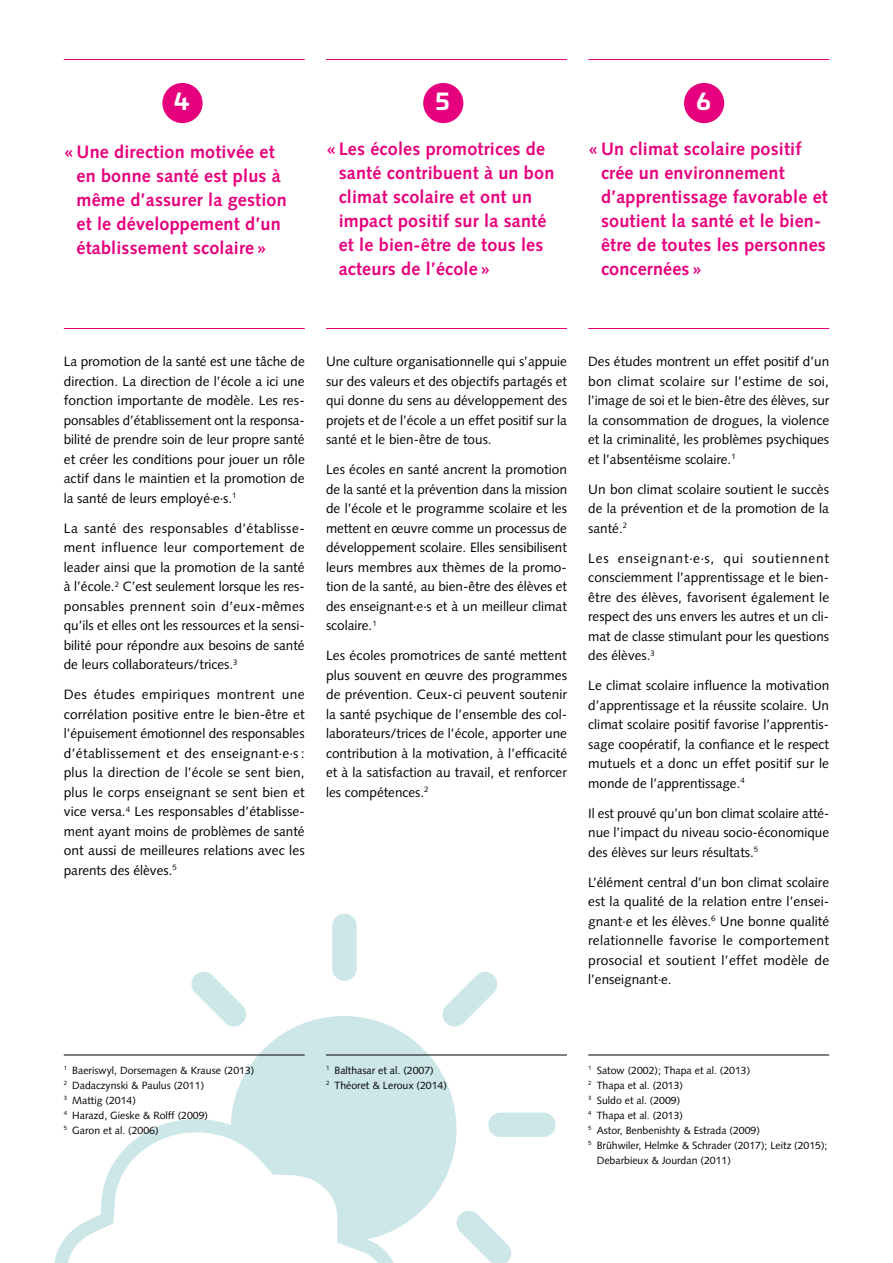
<style>
.page{position:relative;width:893px;height:1263px;background:#fff}
.page>*{position:absolute;margin:0;border:0;box-sizing:border-box;transform-origin:0 0}
.t1{font:700 22.5px "Univia Pro";color:#fff}
.t2{font:700 18px/24px "Syntax LT Std";letter-spacing:.01em;color:#e6007d}
.t3{font:13.5px/19.5px "Syntax LT Std";color:#000;text-align:justify}
.t4{font:10.5px/15px "Syntax LT Std";color:#000}
.s1{font-family:"Vollkorn"}
</style>
<div class="page">
<div style="left:332px;top:913px;width:25px;height:68px;background:#cde7e9;border-radius:12px"></div>
<div style="left:488px;top:1112px;width:68px;height:25px;background:#cde7e9;border-radius:12px"></div>
<svg style="left:442px;top:972px;width:56px;height:54px"></svg>
<svg style="left:191px;top:972px;width:56px;height:54px"></svg>
<svg style="left:456px;top:1210px;width:56px;height:53px"></svg>
<div style="left:237px;top:1023px;width:213px;height:212px;background:#cde7e9;border-radius:50%"></div>
<div style="left:231px;top:1016px;width:226px;height:226px;border:13px solid #008691;border-radius:50%"></div>
<svg style="left:54px;top:1112px;width:350px;height:151px"></svg>
<div style="left:162px;top:83px;width:41px;height:40px;background:#e6007d;border-radius:50%"></div>
<hr style="left:64px;top:328px;width:241px;height:1px;background:#e6007d">
<hr style="left:64px;top:59px;width:241px;height:1px;background:#e6007d">
<hr style="left:64px;top:1055px;width:241px;height:1px;background:#000">
<div style="left:423px;top:83px;width:40px;height:40px;background:#e6007d;border-radius:50%"></div>
<hr style="left:326px;top:328px;width:241px;height:1px;background:#e6007d">
<hr style="left:326px;top:59px;width:241px;height:1px;background:#e6007d">
<hr style="left:326px;top:1055px;width:241px;height:1px;background:#000">
<div style="left:684px;top:83px;width:40px;height:40px;background:#e6007d;border-radius:50%"></div>
<hr style="left:588px;top:328px;width:241px;height:1px;background:#e6007d">
<hr style="left:588px;top:59px;width:241px;height:1px;background:#e6007d">
<hr style="left:588px;top:1055px;width:241px;height:1px;background:#000">
<h1 class="t1" style="left:174px;top:84px;width:17px">4</h1>
<h2 class="t2" style="left:77px;top:140px;width:212px;text-indent:-13px">« Une direction motivée et en bonne santé est plus à même d’assurer la gestion et le développement d’un établissement scolaire »</h2>
<h1 class="t1" style="left:436px;top:84px;width:16px">5</h1>
<h2 class="t2" style="left:339px;top:137px;width:217px;text-indent:-13px">« Les écoles promotrices de santé contribuent à un bon climat scolaire et ont un impact positif sur la santé et le bien-être de tous les acteurs de l’école »</h2>
<h1 class="t1" style="left:696px;top:84px;width:16px">6</h1>
<h2 class="t2" style="left:601px;top:137px;width:228px;text-indent:-13px">« Un climat scolaire positif crée un environnement d’apprentissage favorable et soutient la santé et le bien&shy;être de toutes les personnes concernées »</h2>
<p class="t3" style="left:64px;top:352px;width:243px">La promotion de la santé est une tâche de direction. La direction de l’école a ici une fonction importante de modèle. Les res&shy;ponsables d’établissement ont la responsa&shy;bilité de prendre soin de leur propre santé et créer les conditions pour jouer un rôle actif dans le maintien et la promotion de la santé de leurs employé<span class="s1">·</span>e<span class="s1">·</span>s.<sup>1</sup></p>
<p class="t3" style="left:64px;top:518px;width:242px">La santé des responsables d’établisse&shy;ment influence leur comportement de leader ainsi que la promotion de la santé à l’école.<sup>2</sup> C’est seulement lorsque les res&shy;ponsables prennent soin d’eux-mêmes qu’ils et elles ont les ressources et la sensi&shy;bilité pour répondre aux besoins de santé de leurs collaborateurs/trices.<sup>3</sup></p>
<p class="t3" style="left:64px;top:685px;width:243px">Des études empiriques montrent une corrélation positive entre le bien-être et l’épuisement émotionnel des responsables d’établissement et des enseignant<span class="s1">·</span>e<span class="s1">·</span>s: plus la direction de l’école se sent bien, plus le corps enseignant se sent bien et vice versa.<sup>4</sup> Les responsables d’établisse&shy;ment ayant moins de problèmes de santé ont aussi de meilleures relations avec les parents des élèves.<sup>5</sup></p>
<p class="t3" style="left:326px;top:352px;width:242px">Une culture organisationnelle qui s’appuie sur des valeurs et des objectifs partagés et qui donne du sens au développement des projets et de l’école a un effet positif sur la santé et le bien-être de tous.</p>
<p class="t3" style="left:326px;top:460px;width:243px">Les écoles en santé ancrent la promotion de la santé et la prévention dans la mission de l’école et le programme scolaire et les mettent en œuvre comme un processus de développement scolaire. Elles sensibilisent leurs membres aux thèmes de la promo&shy;tion de la santé, au bien-être des élèves et des enseignant<span class="s1">·</span>e<span class="s1">·</span>s et à un meilleur climat scolaire.<sup>1</sup></p>
<p class="t3" style="left:326px;top:646px;width:243px">Les écoles promotrices de santé mettent plus souvent en œuvre des programmes de prévention. Ceux-ci peuvent soutenir la santé psychique de l’ensemble des col&shy;laborateurs/trices de l’école, apporter une contribution à la motivation, à l’efficacité et à la satisfaction au travail, et renforcer les compétences.<sup>2</sup></p>
<p class="t3" style="left:588px;top:352px;width:243px">Des études montrent un effet positif d’un bon climat scolaire sur l’estime de soi, l’image de soi et le bien-être des élèves, sur la consommation de drogues, la violence et la criminalité, les problèmes psychiques et l’absentéisme scolaire.<sup>1</sup></p>
<p class="t3" style="left:588px;top:479px;width:242px">Un bon climat scolaire soutient le succès de la prévention et de la promotion de la santé.<sup>2</sup></p>
<p class="t3" style="left:588px;top:548px;width:242px">Les enseignant<span class="s1">·</span>e<span class="s1">·</span>s, qui soutiennent consciemment l’apprentissage et le bien&shy;être des élèves, favorisent également le respect des uns envers les autres et un cli&shy;mat de classe stimulant pour les questions des élèves.<sup>3</sup></p>
<p class="t3" style="left:588px;top:676px;width:243px">Le climat scolaire influence la motivation d’apprentissage et la réussite scolaire. Un climat scolaire positif favorise l’apprentis&shy;sage coopératif, la confiance et le respect mutuels et a donc un effet positif sur le monde de l’apprentissage.<sup>4</sup></p>
<p class="t3" style="left:588px;top:803px;width:242px">Il est prouvé qu’un bon climat scolaire atté&shy;nue l’impact du niveau socio-économique des élèves sur leurs résultats.<sup>5</sup></p>
<p class="t3" style="left:588px;top:872px;width:242px">L’élément central d’un bon climat scolaire est la qualité de la relation entre l’ensei&shy;gnant<span class="s1">·</span>e et les élèves.<sup>6</sup> Une bonne qualité relationnelle favorise le comportement prosocial et soutient l’effet modèle de l’enseignant<span class="s1">·</span>e.</p>
<p class="t4" style="left:64px;top:1063px;width:192px"><sup>1</sup> Baeriswyl, Dorsemagen &amp; Krause (2013)<br><sup>2</sup> Dadaczynski &amp; Paulus (2011)<br><sup>3</sup> Mattig (2014)<br><sup>4</sup> Harazd, Gieske &amp; Rolff (2009)<br><sup>5</sup> Garon et al. (2006)</p>
<p class="t4" style="left:326px;top:1063px;width:122px"><sup>1</sup> Balthasar et al. (2007)<br><sup>2</sup> Théoret &amp; Leroux (2014)</p>
<p class="t4" style="left:588px;top:1063px;width:163px"><sup>1</sup> Satow (2002); Thapa et al. (2013)</p>
<p class="t4" style="left:588px;top:1078px;width:96px"><sup>2</sup> Thapa et al. (2013)</p>
<p class="t4" style="left:588px;top:1093px;width:93px"><sup>3</sup> Suldo et al. (2009)</p>
<p class="t4" style="left:588px;top:1108px;width:96px"><sup>4</sup> Thapa et al. (2013)</p>
<p class="t4" style="left:588px;top:1123px;width:173px"><sup>5</sup> Astor, Benbenishty &amp; Estrada (2009)</p>
<p class="t4" style="left:588px;top:1138px;width:241px"><sup>5</sup> Brühwiler, Helmke &amp; Schrader (2017); Leitz (2015);</p>
<p class="t4" style="left:597px;top:1153px;width:136px">Debarbieux &amp; Jourdan (2011)</p>
</div>
